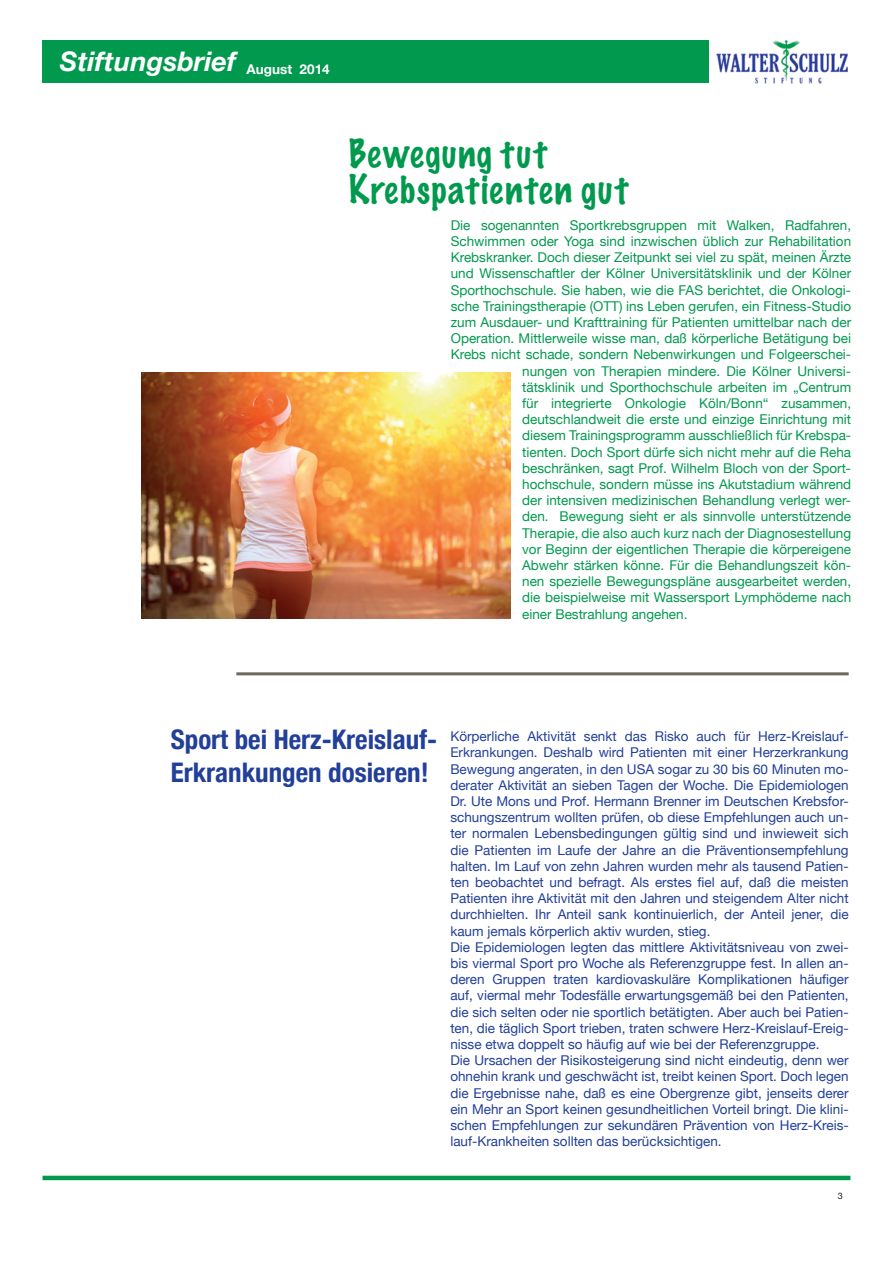
<style>
.page{position:relative;width:893px;height:1263px;background:#fff}
.page>*{position:absolute;margin:0;border:0;box-sizing:border-box;transform-origin:0 0}
.t1{font:100 36px/36px "Marker Felt";letter-spacing:.045em;color:#00994e}
.t2{font:700 condensed 27px/33px "Helvetica Neue";color:#223f99}
.t3{font:italic 700 27px "Helvetica Neue";color:#fff}
.Copy{font:13.5px/16.2px "Helvetica Neue";color:#223f99;text-align:justify}
.Copy-2{font:13.5px "Helvetica Neue";color:#00994e}
.t4{font:9px "Helvetica Neue";color:#231f20}
</style>
<div class="page">
<img style="left:716px;top:40px;width:132px;height:44px">
<div style="left:43px;top:40px;width:666px;height:43px;background:#00994e"></div>
<hr style="left:43px;top:1176px;width:807px;height:4px;background:#00994e">
<hr style="left:236px;top:672px;width:613px;height:3px;background:#6c685a">
<img style="left:141px;top:372px;width:369px;height:246px">
<h2 class="t3" style="left:60px;top:40px;width:271px">Stiftungsbrief <sub>August</sub> <sub>2014</sub></h2>
<p class="t1" style="left:349px;top:134px;width:281px">Bewegung tut<br>Krebspatienten gut</p>
<p class="Copy-2" style="left:451px;top:215px;width:402px">Die sogenannten Sportkrebsgruppen mit Walken, Radfahren,</p>
<p class="Copy-2" style="left:451px;top:231px;width:402px">Schwimmen oder Yoga sind inzwischen üblich zur Rehabilitation</p>
<p class="Copy-2" style="left:451px;top:248px;width:402px">Krebskranker. Doch dieser Zeitpunkt sei viel zu spät, meinen Ärzte</p>
<p class="Copy-2" style="left:451px;top:264px;width:402px">und Wissenschaftler der Kölner Universitätsklinik und der Kölner</p>
<p class="Copy-2" style="left:451px;top:280px;width:402px">Sporthochschule. Sie haben, wie die FAS berichtet, die Onkologi-</p>
<p class="Copy-2" style="left:451px;top:296px;width:402px">sche Trainingstherapie (OTT) ins Leben gerufen, ein Fitness-Studio</p>
<p class="Copy-2" style="left:451px;top:312px;width:402px">zum Ausdauer- und Krafttraining für Patienten umittelbar nach der</p>
<p class="Copy-2" style="left:451px;top:329px;width:402px">Operation. Mittlerweile wisse man, daß körperliche Betätigung bei</p>
<p class="Copy-2" style="left:451px;top:345px;width:402px">Krebs nicht schade, sondern Nebenwirkungen und Folgeerschei-</p>
<p class="Copy-2" style="left:522px;top:361px;width:330px">nungen von Therapien mindere. Die Kölner Universi-</p>
<p class="Copy-2" style="left:522px;top:377px;width:330px">tätsklinik und Sporthochschule arbeiten im „Centrum</p>
<p class="Copy-2" style="left:522px;top:393px;width:330px">für integrierte Onkologie Köln/Bonn“ zusammen,</p>
<p class="Copy-2" style="left:522px;top:410px;width:330px">deutschlandweit die erste und einzige Einrichtung mit</p>
<p class="Copy-2" style="left:522px;top:426px;width:330px">diesem Trainingsprogramm ausschließlich für Krebspa-</p>
<p class="Copy-2" style="left:522px;top:442px;width:330px">tienten. Doch Sport dürfe sich nicht mehr auf die Reha</p>
<p class="Copy-2" style="left:522px;top:458px;width:330px">beschränken, sagt Prof. Wilhelm Bloch von der Sport-</p>
<p class="Copy-2" style="left:522px;top:474px;width:330px">hochschule, sondern müsse ins Akutstadium während</p>
<p class="Copy-2" style="left:522px;top:491px;width:330px">der intensiven medizinischen Behandlung verlegt wer-</p>
<p class="Copy-2" style="left:522px;top:507px;width:330px">den. Bewegung sieht er als sinnvolle unterstützende</p>
<p class="Copy-2" style="left:522px;top:523px;width:330px">Therapie, die also auch kurz nach der Diagnosestellung</p>
<p class="Copy-2" style="left:522px;top:539px;width:330px">vor Beginn der eigentlichen Therapie die körpereigene</p>
<p class="Copy-2" style="left:522px;top:555px;width:330px">Abwehr stärken könne. Für die Behandlungszeit kön-</p>
<p class="Copy-2" style="left:522px;top:572px;width:330px">nen spezielle Bewegungspläne ausgearbeitet werden,</p>
<p class="Copy-2" style="left:522px;top:588px;width:330px">die beispielweise mit Wassersport Lymphödeme nach</p>
<p class="Copy-2" style="left:522px;top:604px;width:167px">einer Bestrahlung angehen.</p>
<p class="t2" style="left:171px;top:721px;width:268px">Sport bei Herz-Kreislauf-<br>Erkrankungen dosieren!</p>
<p class="Copy" style="left:450px;top:729px;width:400px">Körperliche Aktivität senkt das Risko auch für Herz-Kreislauf-Erkrankungen. Deshalb wird Patienten mit einer Herzerkrankung Bewegung angeraten, in den USA sogar zu 30 bis 60 Minuten mo&shy;derater Aktivität an sieben Tagen der Woche. Die Epidemiologen Dr. Ute Mons und Prof. Hermann Brenner im Deutschen Krebsfor&shy;schungszentrum wollten prüfen, ob diese Empfehlungen auch un&shy;ter normalen Lebensbedingungen gültig sind und inwieweit sich die Patienten im Laufe der Jahre an die Präventionsempfehlung halten. Im Lauf von zehn Jahren wurden mehr als tausend Patien&shy;ten beobachtet und befragt. Als erstes fiel auf, daß die meisten Patienten ihre Aktivität mit den Jahren und steigendem Alter nicht durchhielten. Ihr Anteil sank kontinuierlich, der Anteil jener, die kaum jemals körperlich aktiv wurden, stieg.</p>
<p class="Copy" style="left:450px;top:939px;width:400px">Die Epidemiologen legten das mittlere Aktivitätsniveau von zwei&shy;bis viermal Sport pro Woche als Referenzgruppe fest. In allen an&shy;deren Gruppen traten kardiovaskuläre Komplikationen häufiger auf, viermal mehr Todesfälle erwartungsgemäß bei den Patienten, die sich selten oder nie sportlich betätigten. Aber auch bei Patien&shy;ten, die täglich Sport trieben, traten schwere Herz-Kreislauf-Ereig&shy;nisse etwa doppelt so häufig auf wie bei der Referenzgruppe.</p>
<p class="Copy" style="left:450px;top:1053px;width:400px">Die Ursachen der Risikosteigerung sind nicht eindeutig, denn wer ohnehin krank und geschwächt ist, treibt keinen Sport. Doch legen die Ergebnisse nahe, daß es eine Obergrenze gibt, jenseits derer ein Mehr an Sport keinen gesundheitlichen Vorteil bringt. Die klini&shy;schen Empfehlungen zur sekundären Prävention von Herz-Kreis&shy;lauf-Krankheiten sollten das berücksichtigen.</p>
<p class="t4" style="left:838px;top:1189px;width:7px">3</p>
</div>
